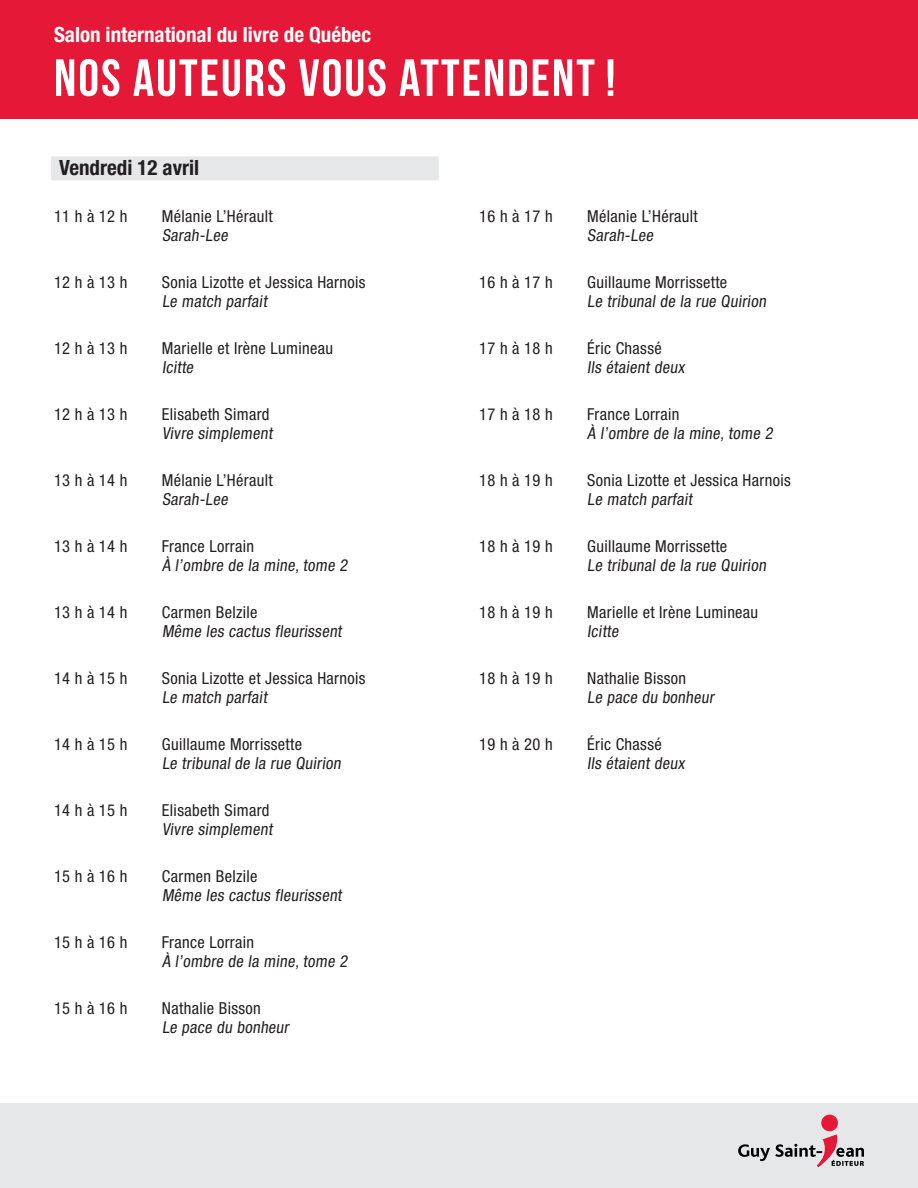
<style>
.page{position:relative;width:918px;height:1188px;background:#fff}
.page>*{position:absolute;margin:0;border:0;box-sizing:border-box;transform-origin:0 0}
.t1{font:52.2px "Bebas Neue";letter-spacing:.04em;color:#fff}
.t2{font:700 condensed 21px "Helvetica Neue LT Std";color:#fff}
.t3{font:700 condensed 21px "Helvetica Neue LT Std";color:#231f20}
.t4{font:condensed 16.5px/19.5px "Helvetica Neue LT Std";letter-spacing:.02em;color:#231f20}
</style>
<div class="page">
<div style="left:0;top:1103px;width:918px;height:85px;background:#e6e7e9"></div>
<div style="left:0;top:0;width:918px;height:119px;background:#e51837"></div>
<div style="left:51px;top:156px;width:388px;height:24px;background:#e6e7e9"></div>
<div style="left:821px;top:1115px;width:17px;height:16px;background:#e51837;border-radius:50%"></div>
<svg style="left:738px;top:1134px;width:126px;height:33px"></svg>
<p class="t2" style="left:54px;top:22px;width:319px">Salon international du livre de Québec</p>
<h1 class="t1" style="left:54px;top:49px;width:563px">NOS AUTEURS VOUS ATTENDENT !</h1>
<p class="t3" style="left:59px;top:155px;width:142px">Vendredi 12 avril</p>
<p class="t4" style="left:54px;top:206px;width:75px">11 h à 12 h</p>
<p class="t4" style="left:162px;top:206px;width:112px">Mélanie L’Hérault<br>Sarah-Lee</p>
<p class="t4" style="left:54px;top:272px;width:75px">12 h à 13 h</p>
<p class="t4" style="left:162px;top:272px;width:205px">Sonia Lizotte et Jessica Harnois<br>Le match parfait</p>
<p class="t4" style="left:54px;top:338px;width:75px">12 h à 13 h</p>
<p class="t4" style="left:162px;top:338px;width:173px">Marielle et Irène Lumineau<br>Icitte</p>
<p class="t4" style="left:54px;top:404px;width:75px">12 h à 13 h</p>
<p class="t4" style="left:162px;top:404px;width:114px">Elisabeth Simard<br>Vivre simplement</p>
<p class="t4" style="left:54px;top:470px;width:75px">13 h à 14 h</p>
<p class="t4" style="left:162px;top:470px;width:112px">Mélanie L’Hérault<br>Sarah-Lee</p>
<p class="t4" style="left:54px;top:536px;width:75px">13 h à 14 h</p>
<p class="t4" style="left:162px;top:536px;width:190px">France Lorrain<br>À l’ombre de la mine, tome 2</p>
<p class="t4" style="left:54px;top:602px;width:75px">13 h à 14 h</p>
<p class="t4" style="left:162px;top:602px;width:184px">Carmen Belzile<br>Même les cactus fleurissent</p>
<p class="t4" style="left:54px;top:668px;width:75px">14 h à 15 h</p>
<p class="t4" style="left:162px;top:668px;width:205px">Sonia Lizotte et Jessica Harnois<br>Le match parfait</p>
<p class="t4" style="left:54px;top:734px;width:75px">14 h à 15 h</p>
<p class="t4" style="left:162px;top:734px;width:183px">Guillaume Morrissette<br>Le tribunal de la rue Quirion</p>
<p class="t4" style="left:54px;top:800px;width:75px">14 h à 15 h</p>
<p class="t4" style="left:162px;top:800px;width:114px">Elisabeth Simard<br>Vivre simplement</p>
<p class="t4" style="left:54px;top:866px;width:75px">15 h à 16 h</p>
<p class="t4" style="left:162px;top:866px;width:184px">Carmen Belzile<br>Même les cactus fleurissent</p>
<p class="t4" style="left:54px;top:932px;width:75px">15 h à 16 h</p>
<p class="t4" style="left:162px;top:932px;width:190px">France Lorrain<br>À l’ombre de la mine, tome 2</p>
<p class="t4" style="left:54px;top:998px;width:75px">15 h à 16 h</p>
<p class="t4" style="left:162px;top:998px;width:131px">Nathalie Bisson<br>Le pace du bonheur</p>
<p class="t4" style="left:479px;top:206px;width:75px">16 h à 17 h</p>
<p class="t4" style="left:587px;top:206px;width:112px">Mélanie L’Hérault<br>Sarah-Lee</p>
<p class="t4" style="left:479px;top:272px;width:75px">16 h à 17 h</p>
<p class="t4" style="left:587px;top:272px;width:183px">Guillaume Morrissette<br>Le tribunal de la rue Quirion</p>
<p class="t4" style="left:479px;top:338px;width:75px">17 h à 18 h</p>
<p class="t4" style="left:587px;top:338px;width:101px">Éric Chassé<br>Ils étaient deux</p>
<p class="t4" style="left:479px;top:404px;width:75px">17 h à 18 h</p>
<p class="t4" style="left:587px;top:404px;width:190px">France Lorrain<br>À l’ombre de la mine, tome 2</p>
<p class="t4" style="left:479px;top:470px;width:75px">18 h à 19 h</p>
<p class="t4" style="left:587px;top:470px;width:205px">Sonia Lizotte et Jessica Harnois<br>Le match parfait</p>
<p class="t4" style="left:479px;top:536px;width:75px">18 h à 19 h</p>
<p class="t4" style="left:587px;top:536px;width:183px">Guillaume Morrissette<br>Le tribunal de la rue Quirion</p>
<p class="t4" style="left:479px;top:602px;width:75px">18 h à 19 h</p>
<p class="t4" style="left:587px;top:602px;width:173px">Marielle et Irène Lumineau<br>Icitte</p>
<p class="t4" style="left:479px;top:668px;width:75px">18 h à 19 h</p>
<p class="t4" style="left:587px;top:668px;width:131px">Nathalie Bisson<br>Le pace du bonheur</p>
<p class="t4" style="left:479px;top:734px;width:75px">19 h à 20 h</p>
<p class="t4" style="left:587px;top:734px;width:101px">Éric Chassé<br>Ils étaient deux</p>
</div>
